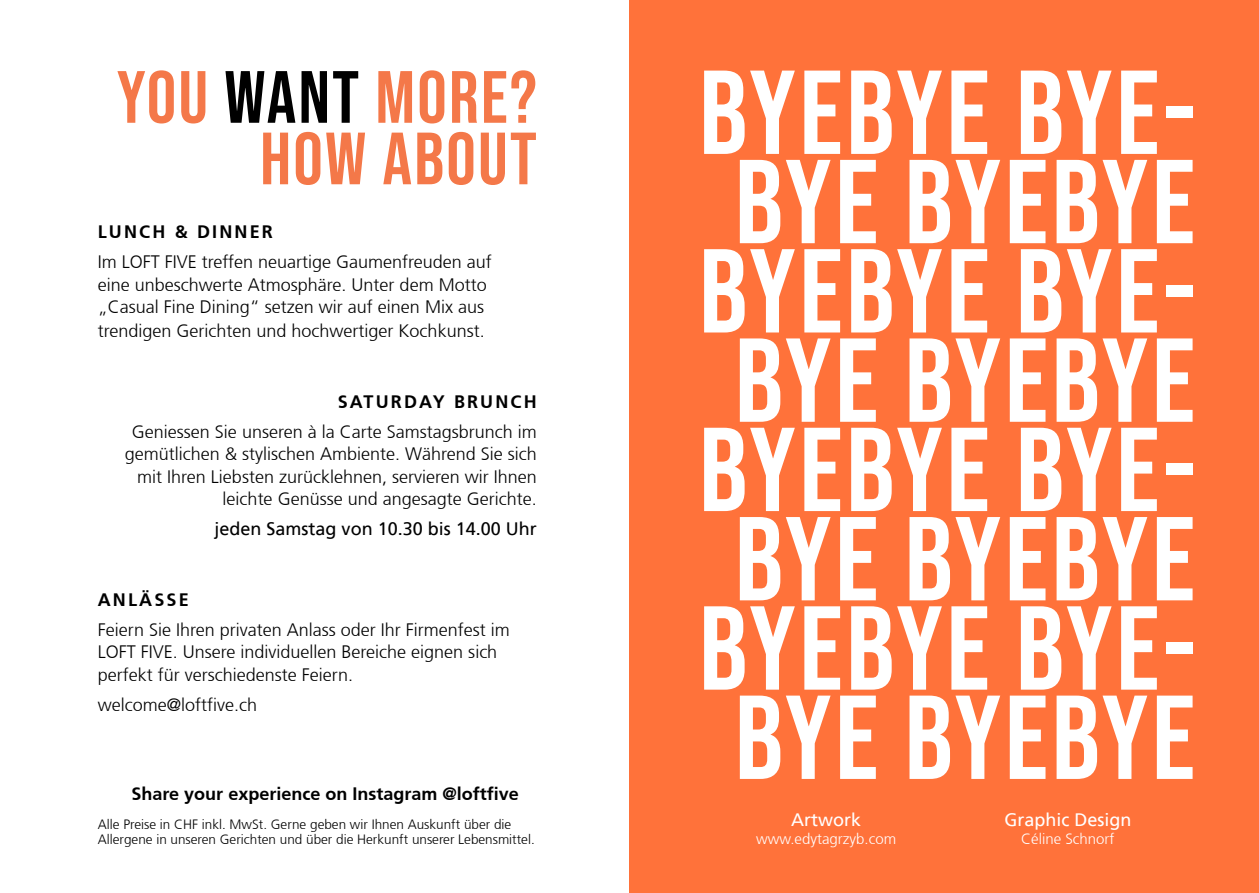
<style>
.page{position:relative;width:1259px;height:893px;background:#fff}
.page>*{position:absolute;margin:0;border:0;box-sizing:border-box;transform-origin:0 0}
.t1{font:119.1px/89.2px "Bebas Neue";letter-spacing:.03em;color:#fff;text-align:justify}
.t2{font:73.8px "Bebas Neue";letter-spacing:.03em;color:#f47849}
.t3{font:18px/22.5px "A Frutiger Light Roman";color:#000}
.t4{font:700 18px "A Frutiger";color:#000}
.t5{font:18px "A Frutiger Roman";color:#000}
.t6{font:700 18px "A Frutiger";letter-spacing:.12em;color:#000}
.t7{font:18px "A Frutiger Roman";color:#fff}
.t8{font:15px "A Frutiger Light Roman";color:#fff}
.t9{font:13.5px/15px "A Frutiger Light Roman";color:#000}
.s1{color:#000}
.s2{font-family:"A Frutiger";font-weight:700}
</style>
<div class="page">
<div style="left:629px;top:0;width:630px;height:893px;background:#ff723a"></div>
<p class="t2" style="left:117px;top:55px;width:421px">YOU <span class="s1">WANT</span> MORE?</p>
<p class="t2" style="left:260px;top:117px;width:278px">HOW ABOUT</p>
<p class="t3" style="left:98px;top:217px;width:396px;line-height:30px"><span class="s2">LUNCH &amp; DINNER<br></span>Im LOFT FIVE treffen neuartige Gaumenfreuden auf</p>
<p class="t3" style="left:98px;top:273px;width:390px">eine unbeschwerte Atmosphäre. Unter dem Motto „Casual Fine Dining“ setzen wir auf einen Mix aus</p>
<p class="t3" style="left:98px;top:320px;width:388px">trendigen Gerichten und hochwertiger Kochkunst.</p>
<p class="t6" style="left:338px;top:391px;width:201px">SATURDAY BRUNCH</p>
<p class="t3" style="left:132px;top:420px;width:406px">Geniessen Sie unseren à la Carte Samstagsbrunch im</p>
<p class="t3" style="left:125px;top:443px;width:413px;text-align:right">gemütlichen &amp; stylischen Ambiente. Während Sie sich mit Ihren Liebsten zurücklehnen, servieren wir Ihnen leichte Genüsse und angesagte Gerichte.</p>
<p class="t5" style="left:215px;top:518px;width:324px">jeden Samstag von 10.30 bis 14.00 Uhr</p>
<p class="t6" style="left:98px;top:589px;width:92px">ANLÄSSE</p>
<p class="t3" style="left:98px;top:618px;width:414px">Feiern Sie Ihren privaten Anlass oder Ihr Firmenfest im<br>LOFT FIVE. Unsere individuellen Bereiche eignen sich</p>
<p class="t3" style="left:98px;top:663px;width:257px">perfekt für verschiedenste Feiern.</p>
<p class="t3" style="left:98px;top:693px;width:161px">welcome@loftfive.ch</p>
<p class="t4" style="left:132px;top:783px;width:389px">Share your experience on Instagram @loftfive</p>
<p class="t9" style="left:98px;top:817px;width:438px">Alle Preise in CHF inkl. MwSt. Gerne geben wir Ihnen Auskunft über die<br>Allergene in unseren Gerichten und über die Herkunft unserer Lebensmittel.</p>
<p class="t1" style="left:699px;top:67px;width:497px">BYEBYE BYE-BYE BYEBYE BYEBYE BYE-BYE BYEBYE BYEBYE BYE-BYE BYEBYE BYEBYE BYE-BYE BYEBYE</p>
<p class="t7" style="left:791px;top:809px;width:72px">Artwork</p>
<p class="t8" style="left:756px;top:830px;width:142px">www.edytagrzyb.com</p>
<p class="t7" style="left:1004px;top:809px;width:129px">Graphic Design</p>
<p class="t8" style="left:1021px;top:830px;width:95px">Céline Schnorf</p>
</div>
